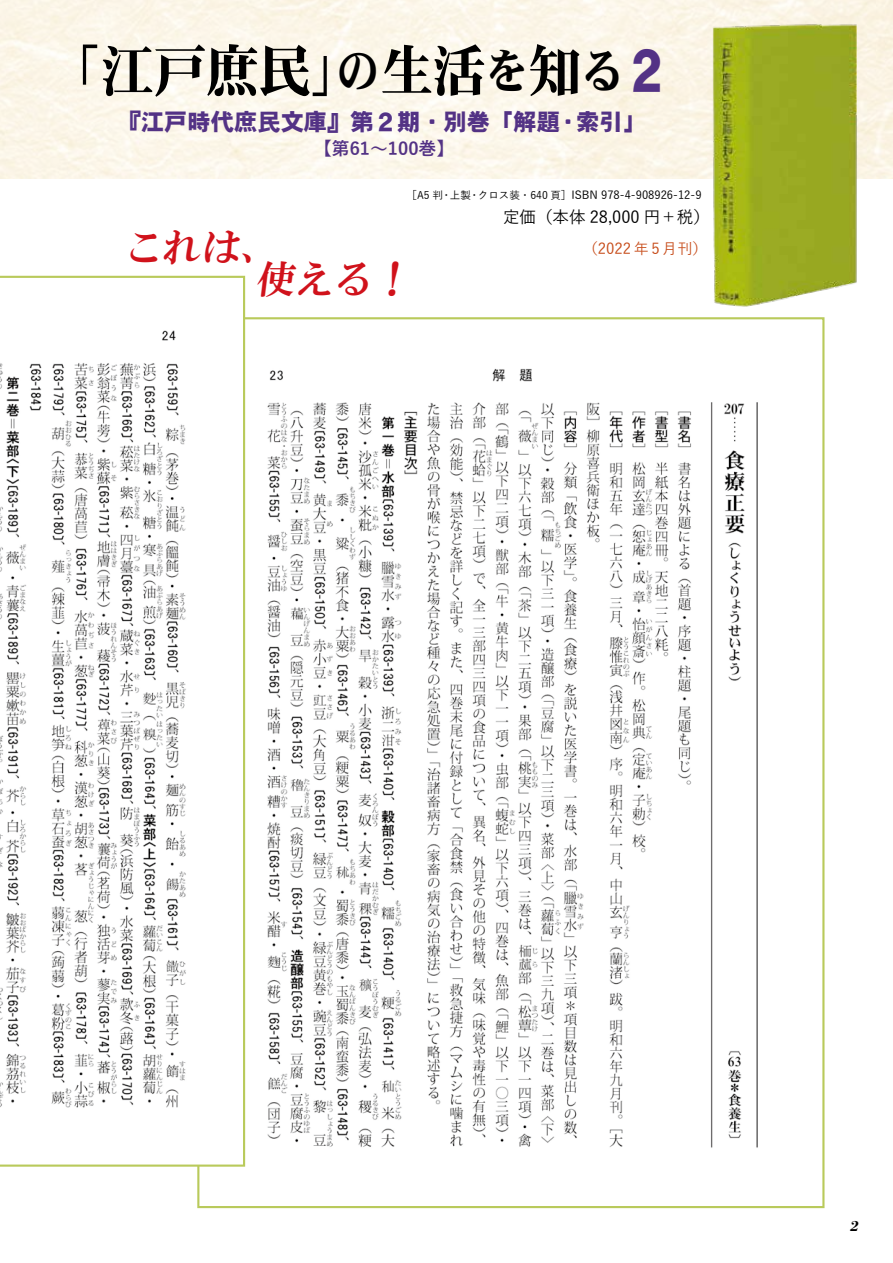
<style>
.page{position:relative;width:893px;height:1263px;background:#fff}
.page>*{position:absolute;margin:0;border:0;box-sizing:border-box;transform-origin:0 0}
.t1{font:57.45px "HG Heisei Minchotai W9";color:#000;scale:.9 1}
.t2{font:48.6px "HG Heisei Minchotai W9";color:#000;scale:.9 1}
.t3{font:39.15px "HG Mincho E";color:#d0121b}
.t4{font:23.25px "HG Heisei Kakugothictai W9";color:#533285}
.t5{font:700 17.85px "Yu Gothic";color:#533285}
.t6{font:500 16.5px "Yu Gothic";color:#000}
.t7{font:500 15px "Yu Gothic";color:#c74d1b}
.t8{font:italic 700 15px "Bodoni";color:#000}
.t9{font:500 11.25px "Yu Gothic";color:#000}
.t10{font:500 10.5px "Yu Gothic";color:#000}
.s1{font-size:57.45px}
.s2{font-family:"HG Heisei Kakugothictai W9";font-size:52.8px;color:#533285}
.s3{color:#fff}
.s4{font-size:10.5px}
</style>
<div class="page">
<img style="left:245px;top:320px;width:513px;height:847px">
<svg style="left:0;top:276px;width:245px;height:891px"></svg>
<img style="left:712px;top:23px;width:145px;height:284px">
<h1 class="t1" style="left:49px;top:42px;width:349px">「江戸庶民」</h1>
<h2 class="t2" style="left:335px;top:46px;width:374px">の<span class="s1">生活</span>を<span class="s1">知</span>る<span class="s2">２</span></h2>
<h3 class="t4" style="left:118px;top:110px;width:444px">『江戸時代庶民文庫』<span class="s3">第２期</span>・別巻「解題</h3>
<h3 class="t4" style="left:556px;top:110px;width:91px">・索引「</h3>
<h3 class="t5" style="left:314px;top:138px;width:142px">【第61～100巻【</h3>
<h3 class="t3" style="left:123px;top:227px;width:163px">これは、</h3>
<h3 class="t3" style="left:255px;top:259px;width:163px">使える!</h3>
<p class="t10" style="left:407px;top:185px;width:38px">［A5 判</p>
<p class="t9" style="left:478px;top:185px;width:225px"><span class="s4">クロス装・640 頁］</span>ISBN 978-4-908926-12-9</p>
<p class="t10" style="left:450px;top:185px;width:22px">上製</p>
<p class="t10" style="left:441px;top:185px;width:12px">・</p>
<p class="t10" style="left:469px;top:185px;width:12px">・</p>
<h3 class="t6" style="left:503px;top:202px;width:208px">定価（本体 28,000 円＋税(</h3>
<h3 class="t7" style="left:583px;top:234px;width:126px">（2022 年 5 月刊(</h3>
<h3 class="t8" style="left:850px;top:1216px;width:11px">2</h3>
</div>
